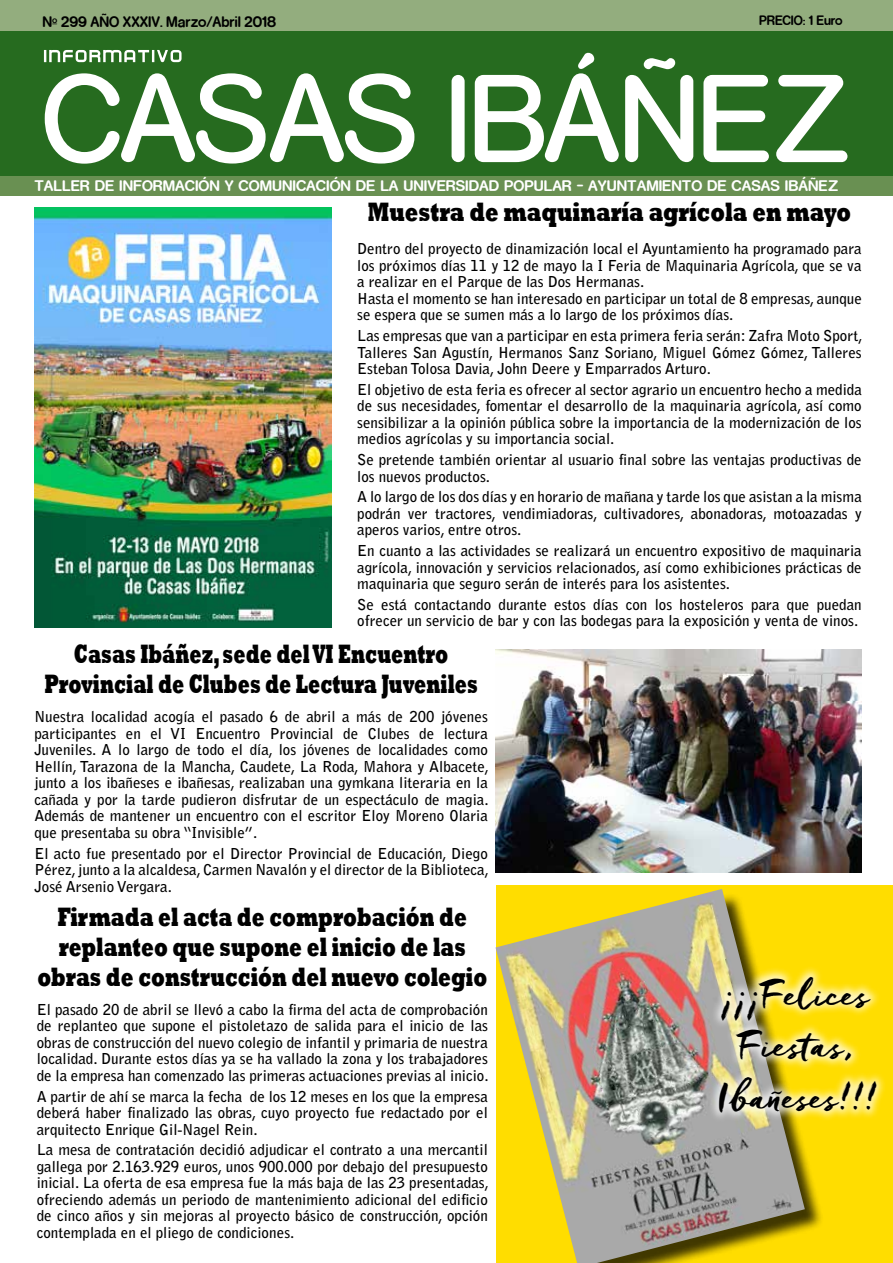
<style>
.page{position:relative;width:893px;height:1263px;background:#fff}
.page>*{position:absolute;margin:0;border:0;box-sizing:border-box;transform-origin:0 0}
.t1{font:37.5px/51.9px "Freeland";color:#000;text-align:center}
.t2{font:800 27.3px/30px "Rockwell";color:#000;text-align:center;scale:.68 1}
.t3{font:800 27.3px/30px "Rockwell";color:#000;text-align:center;scale:.64 1}
.t4{font:800 27.3px "Rockwell";color:#000;scale:.71 1}
.t5{font:700 15px/16.5px "Bell Gothic";color:#000;text-align:justify}
.t6{font:700 13.5px "Rocko FLF";color:#fff;scale:1.07 1}
.t7{font:700 13.5px "Rocko FLF";color:#000}
.t8{font:700 12px "Rocko FLF";color:#000}
</style>
<div class="page">
<div style="left:0;top:0;width:893px;height:43px;background:#93ad7e"></div>
<div style="left:0;top:31px;width:893px;height:145px;background:#266b1f"></div>
<svg style="left:44px;top:50px;width:138px;height:12px"></svg>
<div style="left:0;top:176px;width:893px;height:19px;background:#699052"></div>
<svg style="left:45px;top:53px;width:799px;height:111px"></svg>
<svg style="left:359px;top:134px;width:504px;height:62px"></svg>
<img style="left:34px;top:207px;width:298px;height:421px">
<img style="left:495px;top:649px;width:367px;height:224px">
<div style="left:496px;top:885px;width:397px;height:378px;background:#fd0"></div>
<div style="left:498px;top:892px;width:327px;height:371px;background:#000;opacity:.75"></div>
<img style="left:495px;top:889px;width:310px;height:374px">
<div style="left:708px;top:966px;width:179px;height:157px;background:#fff;opacity:.75"></div>
<p class="t7" style="left:43px;top:13px;width:235px">Nº 299 AÑO XXXIV. Marzo/Abril 2018</p>
<p class="t8" style="left:759px;top:13px;width:85px">PRECIO: 1 Euro</p>
<p class="t6" style="left:34px;top:177px;width:753px">TALLER DE INFORMACIÓN Y COMUNICACIÓN DE LA UNIVERSIDAD POPULAR - AYUNTAMIENTO DE CASAS IBÁÑEZ</p>
<h2 class="t4" style="left:368px;top:196px;width:682px">Muestra de maquinaría agrícola en mayo</h2>
<p class="t5" style="left:357px;top:241px;width:506px;text-align:left">Dentro del proyecto de dinamización local el Ayuntamiento ha programado para los próximos días 11 y 12 de mayo la I Feria de Maquinaria Agrícola, que se va a realizar en el Parque de las Dos Hermanas.<br>Hasta el momento se han interesado en participar un total de 8 empresas, aunque se espera que se sumen más a lo largo de los próximos días.</p>
<p class="t5" style="left:357px;top:327px;width:507px">Las empresas que van a participar en esta primera feria serán: Zafra Moto Sport, Talleres San Agustín, Hermanos Sanz Soriano, Miguel Gómez Gómez, Talleres Esteban Tolosa Davia, John Deere y Emparrados Arturo.</p>
<p class="t5" style="left:357px;top:381px;width:506px">El objetivo de esta feria es ofrecer al sector agrario un encuentro hecho a medida de sus necesidades, fomentar el desarrollo de la maquinaria agrícola, así como sensibilizar a la opinión pública sobre la importancia de la modernización de los medios agrícolas y su importancia social.</p>
<p class="t5" style="left:357px;top:451px;width:506px">Se pretende también orientar al usuario final sobre las ventajas productivas de los nuevos productos.</p>
<p class="t5" style="left:357px;top:489px;width:506px">A lo largo de los dos días y en horario de mañana y tarde los que asistan a la misma podrán ver tractores, vendimiadoras, cultivadores, abonadoras, motoazadas y aperos varios, entre otros.</p>
<p class="t5" style="left:357px;top:542px;width:506px">En cuanto a las actividades se realizará un encuentro expositivo de maquinaria agrícola, innovación y servicios relacionados, así como exhibiciones prácticas de maquinaria que seguro serán de interés para los asistentes.</p>
<p class="t5" style="left:357px;top:596px;width:506px">Se está contactando durante estos días con los hosteleros para que puedan ofrecer un servicio de bar y con las bodegas para la exposición y venta de vinos.</p>
<h2 class="t3" style="left:44px;top:639px;width:679px">Casas Ibáñez, sede del VI Encuentro<br>Provincial de Clubes de Lectura Juveniles</h2>
<p class="t5" style="left:34px;top:709px;width:456px">Nuestra localidad acogía el pasado 6 de abril a más de 200 jóvenes participantes en el VI Encuentro Provincial de Clubes de lectura Juveniles. A lo largo de todo el día, los jóvenes de localidades como Hellín, Tarazona de la Mancha, Caudete, La Roda, Mahora y Albacete, junto a los ibañeses e ibañesas, realizaban una gymkana literaria en la cañada y por la tarde pudieron disfrutar de un espectáculo de magia.<br>Además de mantener un encuentro con el escritor Eloy Moreno Olaria que presentaba su obra “Invisible”.</p>
<p class="t5" style="left:34px;top:845px;width:456px">El acto fue presentado por el Director Provincial de Educación, Diego Pérez, junto a la alcaldesa, Carmen Navalón y el director de la Biblioteca, José Arsenio Vergara.</p>
<h2 class="t2" style="left:37px;top:902px;width:663px">Firmada el acta de comprobación de replanteo que supone el inicio de las obras de construcción del nuevo colegio</h2>
<p class="t5" style="left:37px;top:1001px;width:453px">El pasado 20 de abril se llevó a cabo la firma del acta de comprobación de replanteo que supone el pistoletazo de salida para el inicio de las obras de construcción del nuevo colegio de infantil y primaria de nuestra localidad. Durante estos días ya se ha vallado la zona y los trabajadores de la empresa han comenzado las primeras actuaciones previas al inicio.</p>
<p class="t5" style="left:37px;top:1088px;width:453px">A partir de ahí se marca la fecha de los 12 meses en los que la empresa deberá haber finalizado las obras, cuyo proyecto fue redactado por el arquitecto Enrique Gil-Nagel Rein.</p>
<p class="t5" style="left:37px;top:1142px;width:454px">La mesa de contratación decidió adjudicar el contrato a una mercantil gallega por 2.163.929 euros, unos 900.000 por debajo del presupuesto inicial. La oferta de esa empresa fue la más baja de las 23 presentadas, ofreciendo además un periodo de mantenimiento adicional del edificio de cinco años y sin mejoras al proyecto básico de construcción, opción contemplada en el pliego de condiciones.</p>
<h1 class="t1" style="left:716px;top:966px;width:163px">¡¡¡Felices<br>Fiestas,<br>Ibañeses!!!</h1>
</div>
